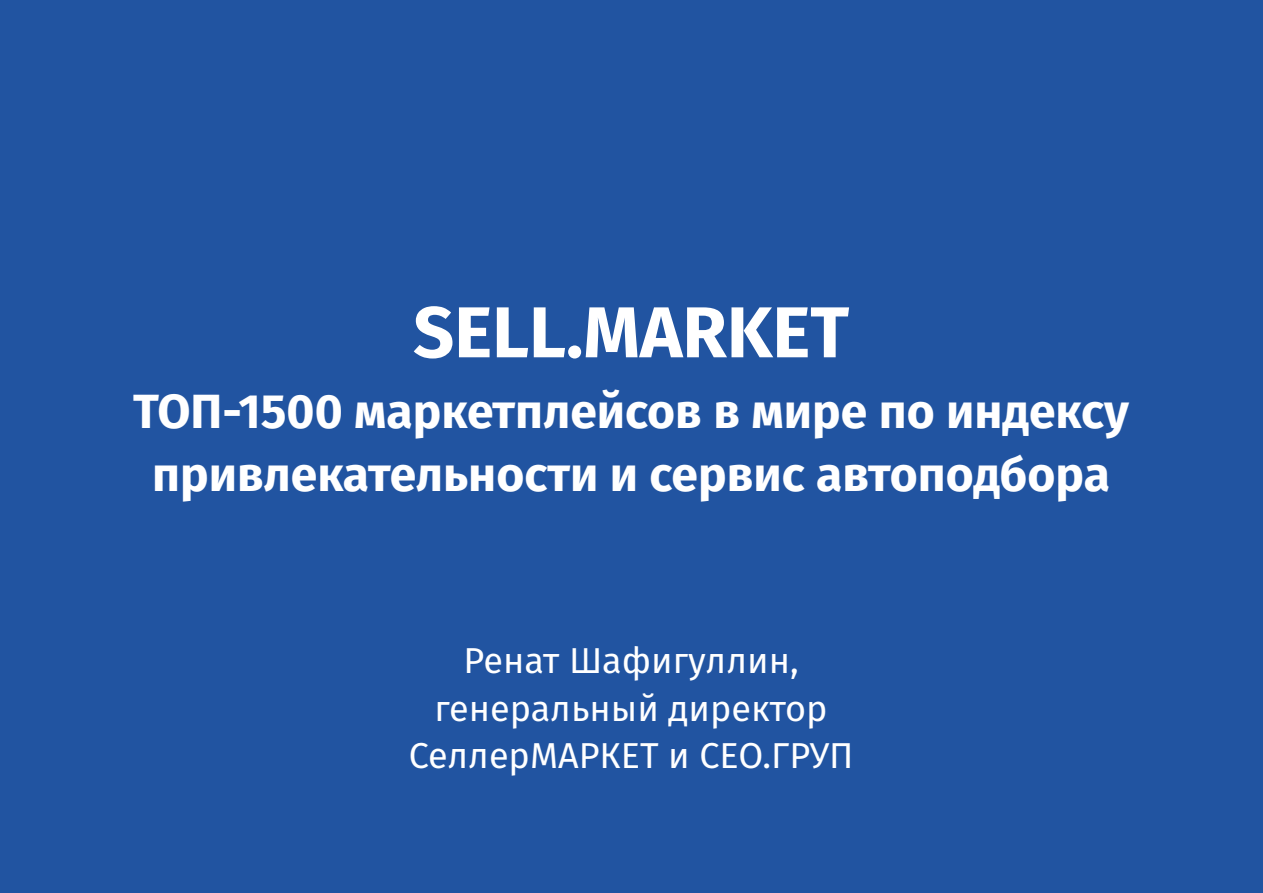
<style>
.page{position:relative;width:1263px;height:893px;background:#2154a1}
.page>*{position:absolute;margin:0;border:0;box-sizing:border-box;transform-origin:0 0}
.t1{font:700 72px "Fira Sans";color:#fff}
.t2{font:700 48px/63.3px "Fira Sans";color:#fff;text-align:center}
.t3{font:36px/47.5px "Fira Sans";color:#fff;text-align:center}
</style>
<div class="page">
<h1 class="t1" style="left:413px;top:290px;width:438px">SELL.MARKET</h1>
<p class="t2" style="left:133px;top:380px;width:997px">ТОП-1500 маркетплейсов в мире по индексу привлекательности и сервис автоподбора</p>
<p class="t3" style="left:409px;top:637px;width:446px">Ренат Шафигуллин, генеральный директор<br>СеллерМАРКЕТ и СЕО.ГРУП</p>
</div>
